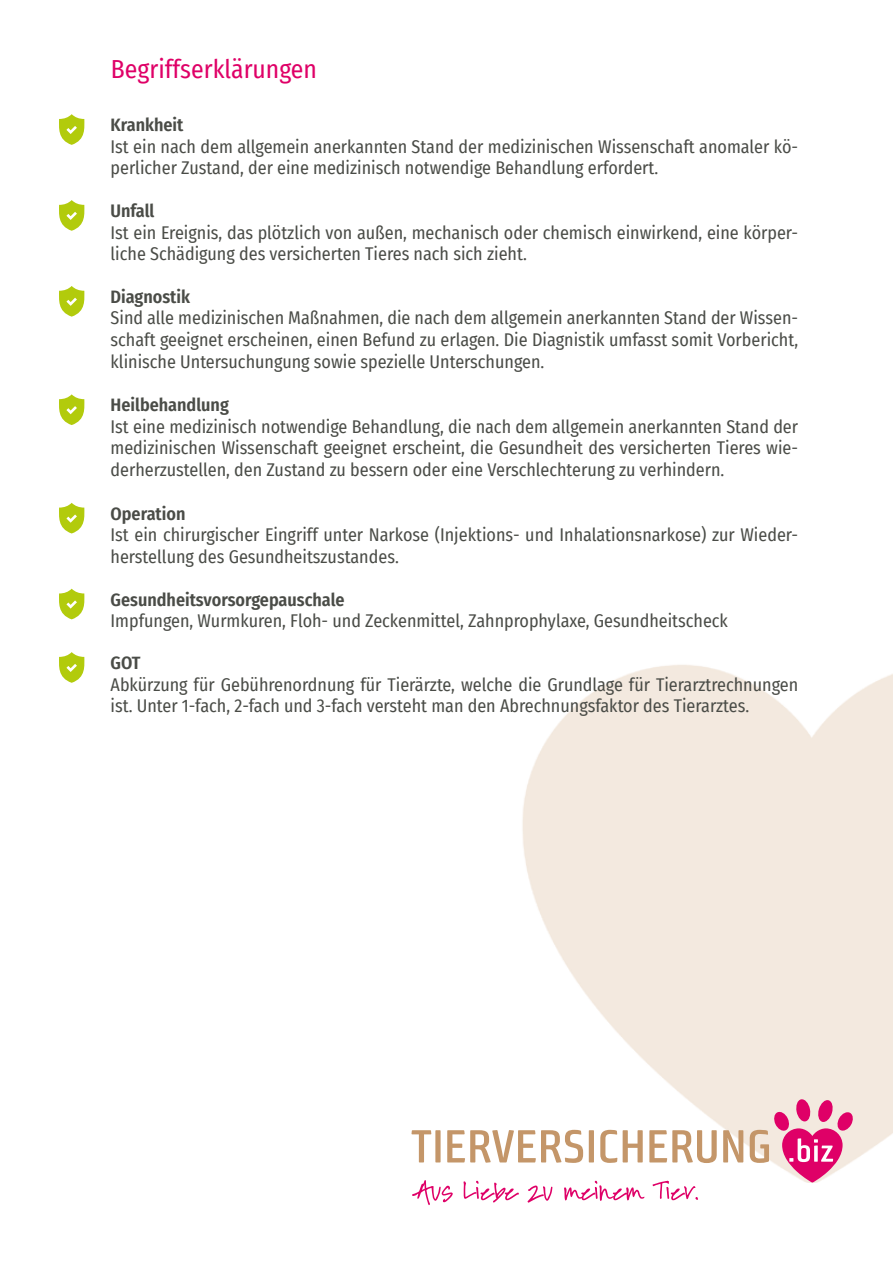
<style>
.page{position:relative;width:893px;height:1263px;background:#fff}
.page>*{position:absolute;margin:0;border:0;box-sizing:border-box;transform-origin:0 0}
.t1{font:25.5px "Fira Sans Condensed";color:#df0067}
.t2{font:18px/21.6px "Fira Sans Condensed";color:#4a4c47}
.t3{font:600 18px "Fira Sans Condensed";color:#4a4c47}
</style>
<div class="page">
<svg style="left:411px;top:1130px;width:20px;height:32px"></svg>
<div style="left:435px;top:1130px;width:6px;height:32px;background:#c49669"></div>
<svg style="left:447px;top:1130px;width:136px;height:33px"></svg>
<div style="left:589px;top:1130px;width:5px;height:32px;background:#c49669"></div>
<svg style="left:600px;top:1130px;width:17px;height:33px"></svg>
<svg style="left:623px;top:1130px;width:20px;height:32px"></svg>
<svg style="left:649px;top:1130px;width:68px;height:33px"></svg>
<svg style="left:723px;top:1130px;width:20px;height:32px"></svg>
<svg style="left:750px;top:1099px;width:104px;height:83px"></svg>
<svg style="left:412px;top:1180px;width:41px;height:25px"></svg>
<svg style="left:464px;top:1181px;width:55px;height:21px"></svg>
<svg style="left:527px;top:1185px;width:25px;height:17px"></svg>
<svg style="left:564px;top:1181px;width:80px;height:20px"></svg>
<svg style="left:653px;top:1181px;width:45px;height:19px"></svg>
<svg style="left:59px;top:286px;width:25px;height:31px"></svg>
<svg style="left:59px;top:503px;width:25px;height:30px"></svg>
<svg style="left:59px;top:652px;width:25px;height:31px"></svg>
<svg style="left:59px;top:114px;width:25px;height:31px"></svg>
<svg style="left:59px;top:200px;width:25px;height:31px"></svg>
<svg style="left:59px;top:394px;width:25px;height:31px"></svg>
<svg style="left:59px;top:589px;width:25px;height:30px"></svg>
<h1 class="t1" style="left:111px;top:54px;width:208px">Begriffserklärungen</h1>
<p class="t3" style="left:111px;top:114px;width:74px">Krankheit</p>
<p class="t2" style="left:111px;top:136px;width:689px">Ist ein nach dem allgemein anerkannten Stand der medizinischen Wissenschaft anomaler kö&shy;perlicher Zustand, der eine medizinisch notwendige Behandlung erfordert.</p>
<p class="t3" style="left:111px;top:200px;width:45px">Unfall</p>
<p class="t2" style="left:111px;top:222px;width:689px">Ist ein Ereignis, das plötzlich von außen, mechanisch oder chemisch einwirkend, eine körper&shy;liche Schädigung des versicherten Tieres nach sich zieht.</p>
<p class="t3" style="left:111px;top:286px;width:81px">Diagnostik</p>
<p class="t2" style="left:111px;top:308px;width:689px;text-align:justify">Sind alle medizinischen Maßnahmen, die nach dem allgemein anerkannten Stand der Wissen&shy;schaft geeignet erscheinen, einen Befund zu erlagen. Die Diagnistik umfasst somit Vorbericht, klinische Untersuchungung sowie spezielle Unterschungen.</p>
<p class="t3" style="left:111px;top:394px;width:120px">Heilbehandlung</p>
<p class="t2" style="left:111px;top:416px;width:689px;text-align:justify">Ist eine medizinisch notwendige Behandlung, die nach dem allgemein anerkannten Stand der medizinischen Wissenschaft geeignet erscheint, die Gesundheit des versicherten Tieres wie&shy;derherzustellen, den Zustand zu bessern oder eine Verschlechterung zu verhindern.</p>
<p class="t3" style="left:111px;top:503px;width:76px">Operation</p>
<p class="t2" style="left:111px;top:524px;width:689px">Ist ein chirurgischer Eingriff unter Narkose (Injektions- und Inhalationsnarkose) zur Wieder&shy;herstellung des Gesundheitszustandes.</p>
<p class="t3" style="left:111px;top:589px;width:235px">Gesundheitsvorsorgepauschale</p>
<p class="t2" style="left:111px;top:610px;width:619px">Impfungen, Wurmkuren, Floh- und Zeckenmittel, Zahnprophylaxe, Gesundheitscheck</p>
<p class="t3" style="left:111px;top:652px;width:31px">GOT</p>
<p class="t2" style="left:111px;top:674px;width:689px">Abkürzung für Gebührenordnung für Tierärzte, welche die Grundlage für Tierarztrechnungen ist. Unter 1-fach, 2-fach und 3-fach versteht man den Abrechnungsfaktor des Tierarztes.</p>
</div>
